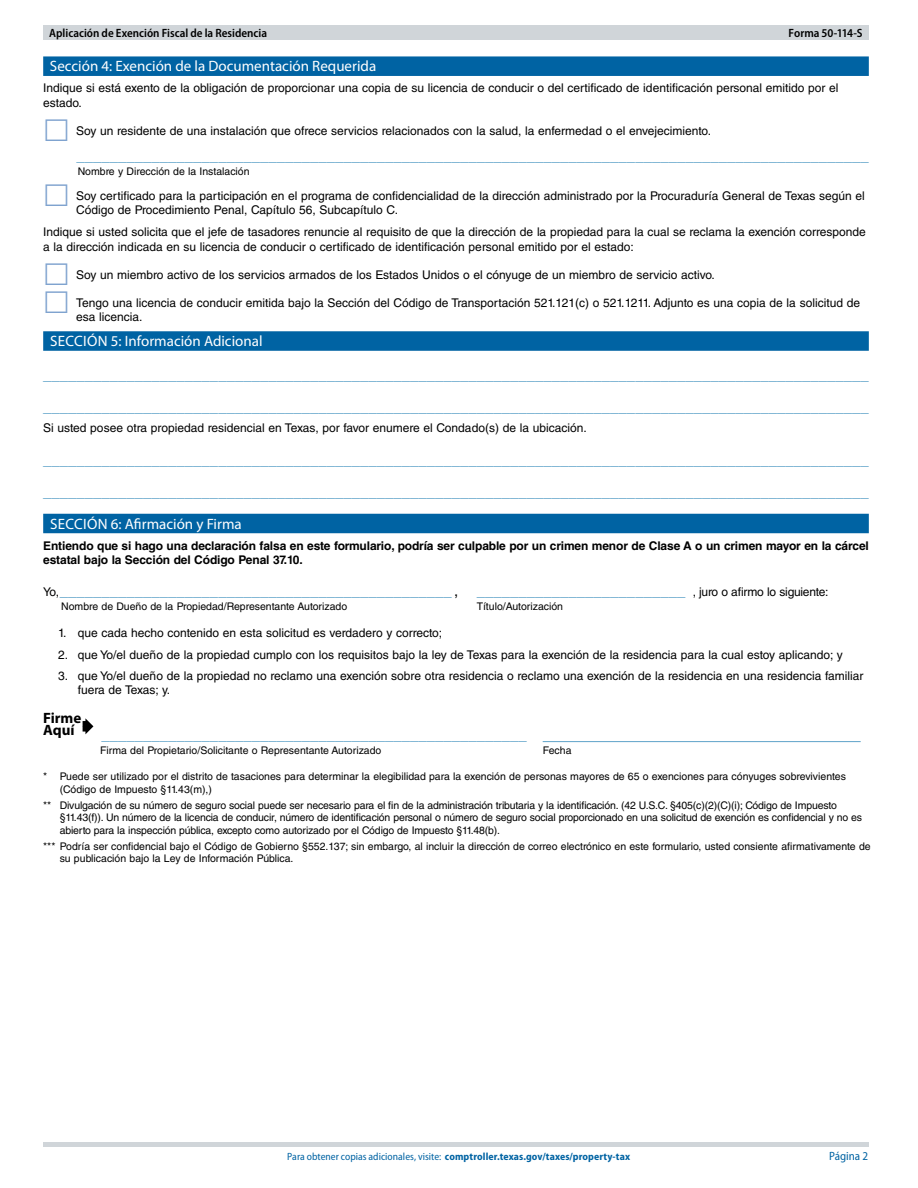
<style>
.page{position:relative;width:918px;height:1188px;background:#fff}
.page>*{position:absolute;margin:0;border:0;box-sizing:border-box;transform-origin:0 0}
.t1{font:15px/32.2px "Helvetica LT Std";color:#5fa3c9}
.t2{font:15px "Myriad Pro";color:#fff}
.t3{font:700 15px/12px "Myriad Pro";color:#000}
.t4{font:12px/14.4px "Helvetica LT Std";color:#000}
.t5{font:700 12px/14.4px "Helvetica LT Std";letter-spacing:-.01em;color:#000}
.t6{font:600 semi-condensed 12px "Myriad Pro";color:#000}
.t7{font:12px "Helvetica LT Std";letter-spacing:-.02em;color:#000}
.t8{font:semi-condensed 12px "Myriad Pro";letter-spacing:-.005em;color:#0063a3}
.t9{font:10.5px/12.6px "Helvetica LT Std";color:#000}
.t10{font:700 semi-condensed 10.5px "Myriad Pro";letter-spacing:.01em;color:#0063a3}
.s1{font-size:12px;color:#000}
.s2{color:#000}
.s3{font-weight:400}
</style>
<div class="page">
<div style="left:43px;top:56px;width:826px;height:20px;background:#0063a3"></div>
<div style="left:43px;top:331px;width:826px;height:20px;background:#0063a3"></div>
<div style="left:43px;top:514px;width:826px;height:19px;background:#0063a3"></div>
<hr style="left:543px;top:741px;width:318px;height:1px;background:#5fa3c9">
<hr style="left:83px;top:721px;width:4px;height:11px;background:#000">
<svg style="left:85px;top:718px;width:8px;height:16px"></svg>
<div style="left:43px;top:26px;width:826px;height:14px;background:#d0d5d9"></div>
<hr style="left:43px;top:1142px;width:826px;height:4px;background:#d0d5d9">
<p class="t6" style="left:49px;top:26px;width:219px">Aplicación de Exención Fiscal de la Residencia</p>
<p class="t6" style="left:789px;top:26px;width:75px">Forma 50-114-S</p>
<h3 class="t2" style="left:50px;top:57px;width:328px">Sección 4: Exención de la Documentación Requerida</h3>
<p class="t4" style="left:43px;top:81px;width:797px">Indique si está exento de la obligación de proporcionar una copia de su licencia de conducir o del certificado de identificación personal emitido por el estado.</p>
<p class="t4" style="left:76px;top:123px;width:636px">Soy un residente de una instalación que ofrece servicios relacionados con la salud, la enfermedad o el envejecimiento.</p>
<p class="t1" style="left:77px;top:140px;width:794px">_______________________________________________________________________________________________</p>
<p class="t9" style="left:78px;top:165px;width:173px">Nombre y Dirección de la Instalación</p>
<p class="t4" style="left:76px;top:188px;width:790px">Soy certificado para la participación en el programa de confidencialidad de la dirección administrado por la Procuraduría General de Texas según el<br>Código de Procedimiento Penal, Capítulo 56, Subcapítulo C.</p>
<p class="t4" style="left:43px;top:225px;width:824px">Indique si usted solicita que el jefe de tasadores renuncie al requisito de que la dirección de la propiedad para la cual se reclama la exención corresponde a la dirección indicada en su licencia de conducir o certificado de identificación personal emitido por el estado:</p>
<p class="t4" style="left:76px;top:267px;width:640px">Soy un miembro activo de los servicios armados de los Estados Unidos o el cónyuge de un miembro de servicio activo.</p>
<p class="t4" style="left:76px;top:295px;width:785px">Tengo una licencia de conducir emitida bajo la Sección del Código de Transportación 521.121(c) o 521.1211. Adjunto es una copia de la solicitud de esa licencia.</p>
<h3 class="t2" style="left:50px;top:332px;width:214px">SECCIÓN 5: Información Adicional</h3>
<p class="t1" style="left:43px;top:358px;width:827px">___________________________________________________________________________________________________ ___________________________________________________________________________________________________</p>
<p class="t4" style="left:43px;top:421px;width:545px">Si usted posee otra propiedad residencial en Texas, por favor enumere el Condado(s) de la ubicación.</p>
<p class="t1" style="left:43px;top:443px;width:827px">___________________________________________________________________________________________________ ___________________________________________________________________________________________________</p>
<h3 class="t2" style="left:50px;top:514px;width:193px">SECCIÓN 6: Afirmación y Firma</h3>
<p class="t5" style="left:43px;top:538px;width:827px">Entiendo que si hago una declaración falsa en este formulario, podría ser culpable por un crimen menor de Clase A o un crimen mayor en la cárcel estatal bajo la Sección del Código Penal 37.10.</p>
<p class="t1" style="left:43px;top:574px;width:644px"><span class="s1">Yo,</span>_______________________________________________ <span class="s2">,</span> _________________________</p>
<p class="t7" style="left:693px;top:585px;width:137px">, juro o afirmo lo siguiente:</p>
<p class="t9" style="left:61px;top:600px;width:288px">Nombre de Dueño de la Propiedad/Representante Autorizado</p>
<p class="t9" style="left:477px;top:600px;width:88px">Título/Autorización</p>
<p class="t4" style="left:58px;top:626px;width:386px">1. que cada hecho contenido en esta solicitud es verdadero y correcto;</p>
<p class="t4" style="left:58px;top:647px;width:786px">2. que Yo/el dueño de la propiedad cumplo con los requisitos bajo la ley de Texas para la exención de la residencia para la cual estoy aplicando; y</p>
<p class="t4" style="left:58px;top:668px;width:12px">3.</p>
<p class="t4" style="left:78px;top:668px;width:787px">que Yo/el dueño de la propiedad no reclamo una exención sobre otra residencia o reclamo una exención de la residencia en una residencia familiar fuera de Texas; y.</p>
<p class="t3" style="left:43px;top:712px;width:40px">Firme<br>Aquí</p>
<p class="t1" style="left:102px;top:719px;width:427px">___________________________________________________</p>
<p class="t9" style="left:100px;top:744px;width:283px">Firma del Propietario/Solicitante o Representante Autorizado</p>
<p class="t9" style="left:543px;top:744px;width:30px">Fecha</p>
<p class="t9" style="left:43px;top:770px;width:6px">*</p>
<p class="t9" style="left:60px;top:770px;width:788px">Puede ser utilizado por el distrito de tasaciones para determinar la elegibilidad para la exención de personas mayores de 65 o exenciones para cónyuges sobrevivientes (Código de Impuesto §11.43(m),)</p>
<p class="t9" style="left:43px;top:799px;width:10px">**</p>
<p class="t9" style="left:60px;top:799px;width:804px">Divulgación de su número de seguro social puede ser necesario para el fin de la administración tributaria y la identificación. (42 U.S.C. §405(c)(2)(C)(i); Código de Impuesto §11.43(f)). Un número de la licencia de conducir, número de identificación personal o número de seguro social proporcionado en una solicitud de exención es confidencial y no es abierto para la inspección pública, excepto como autorizado por el Código de Impuesto §11.48(b).</p>
<p class="t9" style="left:43px;top:840px;width:829px">*** Podría ser confidencial bajo el Código de Gobierno §552.137; sin embargo, al incluir la dirección de correo electrónico en este formulario, usted consiente afirmativamente de</p>
<p class="t9" style="left:60px;top:852px;width:235px">su publicación bajo la Ley de Información Pública.</p>
<p class="t10" style="left:287px;top:1150px;width:344px"><span class="s3">Para obtener copias adicionales, visite:</span> comptroller.texas.gov/taxes/property-tax</p>
<p class="t8" style="left:829px;top:1149px;width:41px">Página 2</p>
</div>
